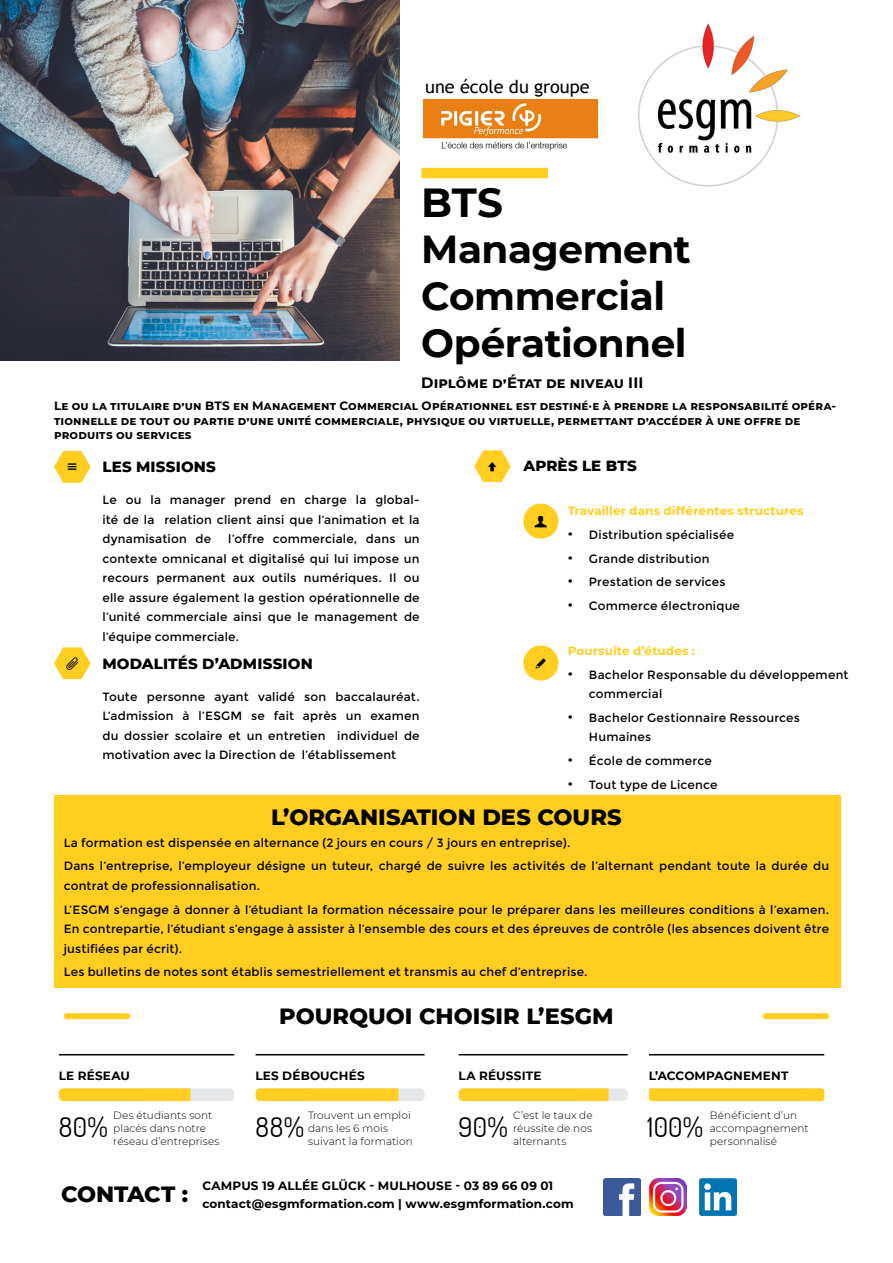
<style>
.page{position:relative;width:893px;height:1263px;background:#fff}
.page>*{position:absolute;margin:0;border:0;box-sizing:border-box;transform-origin:0 0}
.Header_01{font:700 40.5px "Montserrat";color:#000}
.Header_01-2{font:700 39px "Montserrat";letter-spacing:-.01em;color:#000}
.Number_01{font:27px "Dosis";letter-spacing:.01em;color:#000}
.Icon_01{font:25.5px "Entypo";color:#000001}
.Title_01{font:800 22.5px "Montserrat";color:#000}
.t1{font:18px "Trebuchet MS";color:#000}
.Title_02{font:800 15px "Montserrat";letter-spacing:.015em;color:#000}
.Header_02{font:700 15px "Montserrat";letter-spacing:.01em;color:#000}
.Body_Text{font:12px/19.5px "Montserrat";letter-spacing:.015em;color:#000;text-align:justify}
.Header_02-2{font:700 12px/14.4px "Montserrat";letter-spacing:.02em;color:#000}
.Title_03{font:700 12px "Montserrat";letter-spacing:.015em;color:#000}
.Title_03-2{font:700 12px "Montserrat";letter-spacing:.01em;color:#ffce21}
.BT_07{font:300 10.5px/12.6px "Montserrat";letter-spacing:.01em;color:#000}
.s1{font-family:"Dosis";font-size:16.5px}
</style>
<div class="page">
<img style="left:0;top:0;width:400px;height:360px">
<hr style="left:59px;top:1054px;width:175px;height:1px;background:#000">
<hr style="left:256px;top:1054px;width:169px;height:1px;background:#000">
<hr style="left:459px;top:1054px;width:169px;height:1px;background:#000">
<hr style="left:649px;top:1054px;width:175px;height:1px;background:#000">
<svg style="left:54px;top:451px;width:37px;height:32px"></svg>
<svg style="left:54px;top:647px;width:37px;height:32px"></svg>
<svg style="left:59px;top:1088px;width:175px;height:13px;background:#f8d557"></svg>
<svg style="left:256px;top:1088px;width:169px;height:13px;background:#fbd345"></svg>
<svg style="left:459px;top:1088px;width:169px;height:13px;background:#fcd23d"></svg>
<div style="left:649px;top:1088px;width:175px;height:13px;background:#ffce21;border-radius:2px"></div>
<img style="left:638px;top:23px;width:162px;height:164px">
<img style="left:423px;top:99px;width:175px;height:52px">
<div style="left:422px;top:168px;width:126px;height:10px;background:#ffce21"></div>
<svg style="left:474px;top:450px;width:37px;height:32px"></svg>
<div style="left:523px;top:504px;width:35px;height:35px;background:#ffce21;border-radius:50%"></div>
<div style="left:523px;top:645px;width:35px;height:36px;background:#ffce21;border-radius:50%"></div>
<div style="left:67px;top:1013px;width:60px;height:6px;background:#ffce21"></div>
<div style="left:766px;top:1013px;width:60px;height:6px;background:#ffce21"></div>
<div style="left:54px;top:795px;width:787px;height:192px;background:#ffce21"></div>
<img style="left:603px;top:1178px;width:37px;height:37px">
<img style="left:699px;top:1178px;width:38px;height:38px">
<img style="left:649px;top:1179px;width:37px;height:36px">
<p class="t1" style="left:425px;top:75px;width:166px">une école du groupe</p>
<p class="Header_01" style="left:421px;top:173px;width:83px">BTS</p>
<p class="Header_01-2" style="left:421px;top:221px;width:271px">Management</p>
<p class="Header_01-2" style="left:421px;top:268px;width:245px">Commercial</p>
<p class="Header_01-2" style="left:421px;top:315px;width:267px">Opérationnel</p>
<p class="Header_02" style="left:421px;top:372px;width:224px">Diplôme d’État de niveau III</p>
<p class="Header_02-2" style="left:54px;top:398px;width:784px">Le ou la titulaire d’un BTS en Management Commercial Opérationnel est destiné·e à prendre la responsabilité opéra&shy;tionnelle de tout ou partie d’une unité commerciale, physique ou virtuelle, permettant d’accéder à une offre de produits ou services</p>
<p class="Title_02" style="left:523px;top:454px;width:115px">APRÈS LE BTS</p>
<p class="Title_03-2" style="left:568px;top:502px;width:237px">Travailler dans différentes structures</p>
<p class="Body_Text" style="left:568px;top:525px;width:168px"><span class="s1">•</span> Distribution spécialisée</p>
<p class="Body_Text" style="left:568px;top:549px;width:143px"><span class="s1">•</span> Grande distribution</p>
<p class="Body_Text" style="left:568px;top:573px;width:159px"><span class="s1">•</span> Prestation de services</p>
<p class="Body_Text" style="left:568px;top:596px;width:174px"><span class="s1">•</span> Commerce électronique</p>
<p class="Title_03-2" style="left:568px;top:642px;width:129px">Poursuite d’études :</p>
<p class="Body_Text" style="left:589px;top:665px;width:261px;text-indent:-21px"><span class="s1">•</span> Bachelor Responsable du développement commercial</p>
<p class="Body_Text" style="left:589px;top:708px;width:212px;text-indent:-21px"><span class="s1">•</span> Bachelor Gestionnaire Ressources<br>Humaines</p>
<p class="Body_Text" style="left:568px;top:751px;width:146px"><span class="s1">•</span> École de commerce</p>
<p class="Body_Text" style="left:568px;top:775px;width:151px"><span class="s1">•</span> Tout type de Licence</p>
<p class="Title_02" style="left:102px;top:456px;width:115px">LES MISSIONS</p>
<p class="Body_Text" style="left:102px;top:491px;width:319px">Le ou la manager prend en charge la global&shy;ité de la relation client ainsi que l’animation et la dynamisation de</p>
<p class="Icon_01" style="left:487px;top:449px;width:12px">è</p>
<p class="Icon_01" style="left:67px;top:449px;width:13px">i</p>
<p class="Icon_01" style="left:534px;top:504px;width:16px">+</p>
<p class="Body_Text" style="left:102px;top:530px;width:319px;text-indent:126px">l’offre commerciale, dans un contexte omnicanal et digitalisé qui lui impose un recours permanent aux outils numériques. Il ou elle assure également la gestion opérationnelle de l’unité commerciale ainsi que le management de l’équipe commerciale.</p>
<p class="Title_02" style="left:102px;top:652px;width:212px">MODALITÉS D’ADMISSION</p>
<p class="Body_Text" style="left:102px;top:687px;width:319px">Toute personne ayant validé son baccalauréat.<br>L’admission à l’ESGM se fait après un examen du dossier scolaire et un entretien individuel de motivation avec la Direction de l’établissement</p>
<p class="Icon_01" style="left:65px;top:646px;width:16px">'</p>
<p class="Icon_01" style="left:535px;top:646px;width:14px">&amp;</p>
<p class="Title_01" style="left:271px;top:800px;width:352px">L’ORGANISATION DES COURS</p>
<p class="Body_Text" style="left:64px;top:833px;width:508px">La formation est dispensée en alternance (2 jours en cours / 3 jours en entreprise).</p>
<p class="Body_Text" style="left:64px;top:856px;width:767px">Dans l’entreprise, l’employeur désigne un tuteur, chargé de suivre les activités de l’alternant pendant toute la durée du contrat de professionnalisation.</p>
<p class="Body_Text" style="left:64px;top:900px;width:767px">L’ESGM s’engage à donner à l’étudiant la formation nécessaire pour le préparer dans les meilleures conditions à l’examen.<br>En contrepartie, l’étudiant s’engage à assister à l’ensemble des cours et des épreuves de contrôle (les absences doivent être justifiées par écrit).</p>
<p class="Body_Text" style="left:64px;top:962px;width:525px">Les bulletins de notes sont établis semestriellement et transmis au chef d’entreprise.</p>
<p class="Title_01" style="left:279px;top:999px;width:336px">POURQUOI CHOISIR L’ESGM</p>
<p class="Title_03" style="left:59px;top:1067px;width:73px">LE RÉSEAU</p>
<p class="Title_03" style="left:256px;top:1067px;width:111px">LES DÉBOUCHÉS</p>
<p class="Title_03" style="left:459px;top:1067px;width:84px">LA RÉUSSITE</p>
<p class="Title_03" style="left:649px;top:1067px;width:141px">L’ACCOMPAGNEMENT</p>
<p class="Number_01" style="left:59px;top:1109px;width:51px">80%</p>
<p class="Number_01" style="left:256px;top:1109px;width:50px">88%</p>
<p class="Number_01" style="left:459px;top:1109px;width:51px">90%</p>
<p class="Number_01" style="left:647px;top:1109px;width:58px">100%</p>
<p class="BT_07" style="left:710px;top:1109px;width:100px">Bénéficient d’un accompagnement personnalisé</p>
<p class="BT_07" style="left:113px;top:1109px;width:108px">Des étudiants sont placés dans notre réseau d’entreprises</p>
<p class="BT_07" style="left:308px;top:1109px;width:106px">Trouvent un emploi dans les 6 mois suivant la formation</p>
<p class="BT_07" style="left:513px;top:1109px;width:81px">C’est le taux de</p>
<p class="BT_07" style="left:513px;top:1122px;width:81px">réussite de nos</p>
<p class="BT_07" style="left:513px;top:1134px;width:55px">alternants</p>
<p class="Title_01" style="left:61px;top:1178px;width:129px">CONTACT :</p>
<p class="Title_03" style="left:202px;top:1177px;width:352px">CAMPUS 19 ALLÉE GLÜCK - MULHOUSE - 03 89 66 09 01</p>
<p class="Title_03" style="left:202px;top:1195px;width:373px">contact@esgmformation.com | www.esgmformation.com</p>
</div>
